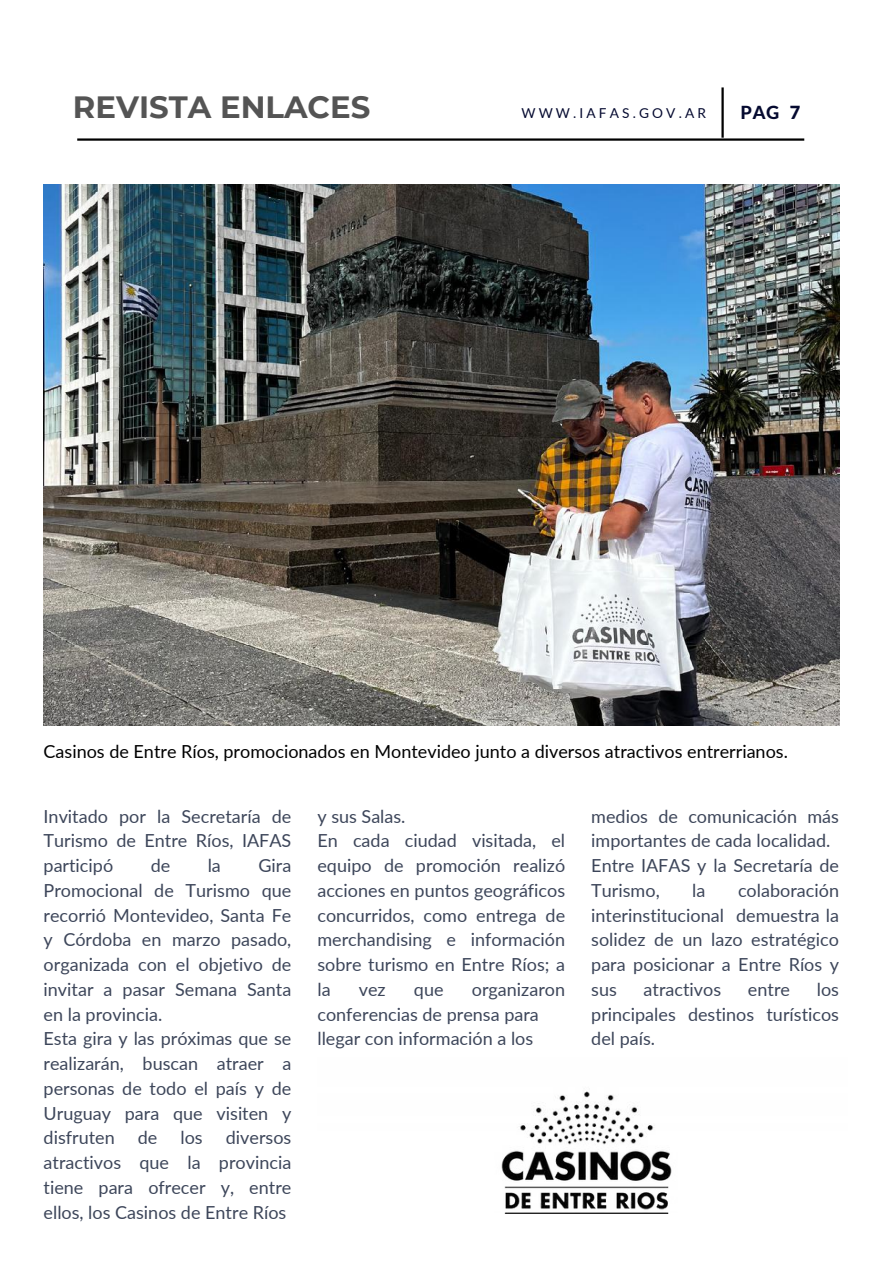
<style>
.page{position:relative;width:894px;height:1264px;background:#fff}
.page>*{position:absolute;margin:0;border:0;box-sizing:border-box;transform-origin:0 0}
.t1{font:700 30.75px "Montserrat";color:#545454}
.t2{font:800 18.15px "Lato Latin";color:#050a30}
.t3{font:18px/24.8px "Lato";color:#3d465a;text-align:justify}
.t4{font:18px "Lato";color:#000}
.t5{font:13.65px "Lato";letter-spacing:.23em;color:#050a30}
.s1{font-weight:900}
</style>
<div class="page">
<img style="left:44px;top:184px;width:795px;height:541px">
<hr style="left:77px;top:138px;width:727px;height:3px;background:#000">
<hr style="left:721px;top:87px;width:2px;height:51px;background:#000">
<img style="left:501px;top:1091px;width:171px;height:122px">
<h3 class="t1" style="left:73px;top:88px;width:299px">REVISTA ENLACES</h3>
<p class="t5" style="left:521px;top:104px;width:186px">WWW.IAFAS.GOV.AR</p>
<h2 class="t2" style="left:740px;top:105px;width:61px">PAG <span class="s1">7</span></h2>
<p class="t4" style="left:44px;top:740px;width:745px">Casinos de Entre Ríos, promocionados en Montevideo junto a diversos atractivos entrerrianos.</p>
<h3 class="t3" style="left:44px;top:803px;width:249px">Invitado por la Secretaría de Turismo de Entre Ríos, IAFAS participó</h3>
<h3 class="t3" style="left:151px;top:852px;width:21px">de</h3>
<h3 class="t3" style="left:208px;top:852px;width:15px">la</h3>
<h3 class="t3" style="left:44px;top:852px;width:249px;text-align:left;text-indent:215px">Gira<br>Promocional de Turismo que recorrió Montevideo, Santa Fe y Córdoba en marzo pasado, organizada con el objetivo de invitar a pasar Semana Santa en la provincia.<br>Esta gira y las próximas que se realizarán, buscan atraer a personas de todo el país y de<br>Uruguay para que visiten y disfruten</h3>
<h3 class="t3" style="left:44px;top:1125px;width:249px;text-indent:182px">diversos atractivos que la provincia tiene para ofrecer y, entre ellos, los Casinos de Entre Ríos</h3>
<h3 class="t3" style="left:138px;top:1125px;width:21px">de</h3>
<h3 class="t3" style="left:180px;top:1125px;width:24px">los</h3>
<h3 class="t3" style="left:317px;top:803px;width:249px;text-align:left">y sus Salas.<br>En cada ciudad visitada, el equipo de promoción realizó acciones en puntos geográficos concurridos, como entrega de merchandising e información sobre turismo en Entre Ríos; a la</h3>
<h3 class="t3" style="left:317px;top:976px;width:249px;text-align:left;text-indent:154px">organizaron conferencias de prensa para llegar con información a los</h3>
<h3 class="t3" style="left:359px;top:976px;width:28px">vez</h3>
<h3 class="t3" style="left:414px;top:976px;width:31px">que</h3>
<h3 class="t3" style="left:591px;top:803px;width:249px;text-align:left">medios de comunicación más importantes de cada localidad.<br>Entre IAFAS y la Secretaría de<br>Turismo,</h3>
<h3 class="t3" style="left:591px;top:877px;width:249px;text-indent:147px">colaboración interinstitucional demuestra la solidez de un lazo estratégico para posicionar a Entre Ríos y sus</h3>
<h3 class="t3" style="left:692px;top:877px;width:15px">la</h3>
<h3 class="t3" style="left:591px;top:976px;width:249px;text-indent:225px">los principales destinos turísticos del país.</h3>
<h3 class="t3" style="left:643px;top:976px;width:79px">atractivos</h3>
<h3 class="t3" style="left:747px;top:976px;width:44px">entre</h3>
</div>
